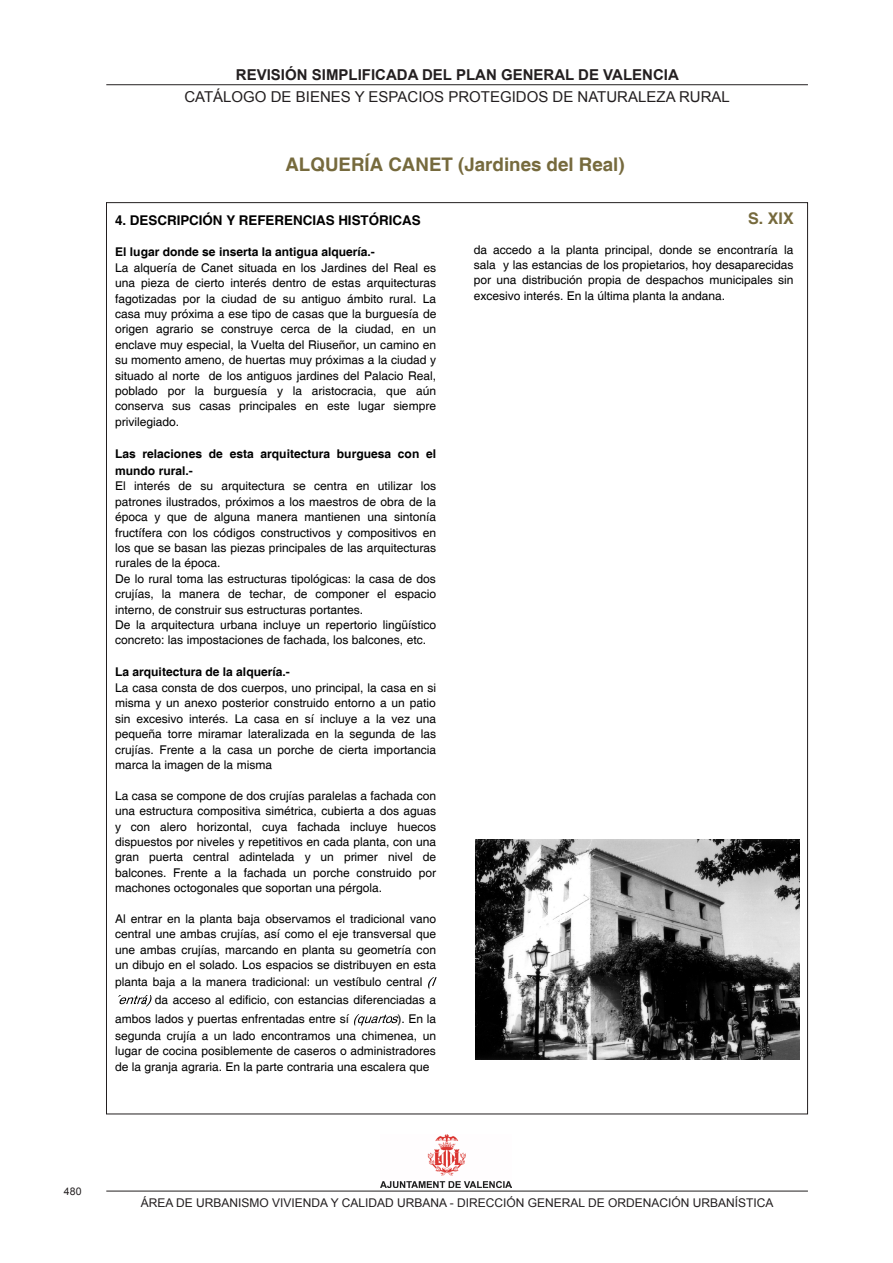
<style>
.page{position:relative;width:893px;height:1263px;background:#fff}
.page>*{position:absolute;margin:0;border:0;box-sizing:border-box;transform-origin:0 0}
.t1{font:700 18.75px "Helvetica";color:#766a3d}
.t2{font:700 16.05px "Helvetica";color:#766a3d}
.t3{font:15px "Arial";color:#231f20}
.t4{font:700 15px "Arial";color:#231f20}
.t5{font:700 13.35px "Helvetica";letter-spacing:-.005em;color:#000}
.t6{font:12px/15.5px "Helvetica";color:#000}
.t7{font:12px "Arial";color:#231f20}
.t8{font:700 12px/17px "Helvetica";color:#000}
.t9{font:10.5px "Arial";color:#231f20}
.s1{font-weight:700}
</style>
<div class="page">
<hr style="left:106px;top:84px;width:702px;height:1px;background:#231f20">
<img style="left:381px;top:1134px;width:130px;height:53px">
<hr style="left:106px;top:1191px;width:702px;height:1px;background:#231f20">
<img style="left:475px;top:840px;width:324px;height:219px">
<img style="left:429px;top:977px;width:8px;height:12px">
<img style="left:119px;top:995px;width:33px;height:12px">
<img style="left:355px;top:1014px;width:44px;height:12px">
<p class="t4" style="left:236px;top:65px;width:444px">REVISIÓN SIMPLIFICADA DEL PLAN GENERAL DE VALENCIA</p>
<p class="t3" style="left:184px;top:87px;width:547px">CATÁLOGO DE BIENES Y ESPACIOS PROTEGIDOS DE NATURALEZA RURAL</p>
<p class="t1" style="left:285px;top:152px;width:341px">ALQUERÍA CANET (Jardines del Real)</p>
<p class="t5" style="left:115px;top:213px;width:307px">4. DESCRIPCIÓN Y REFERENCIAS HISTÓRICAS</p>
<p class="t6" style="left:115px;top:245px;width:323px"><span class="s1">El lugar donde se inserta la antigua alquería.-<br></span>La alquería de Canet situada en los Jardines del Real es una pieza de cierto interés dentro de estas arquitecturas fagotizadas por la ciudad de su antiguo ámbito rural. La casa muy próxima a ese tipo de casas que la burguesía de origen agrario se construye cerca de la ciudad, en un enclave muy especial, la Vuelta del Riuseñor, un camino en su momento ameno, de huertas muy próximas a la ciudad y situado al norte de los antiguos jardines del Palacio Real, poblado por la burguesía y la aristocracia, que aún conserva sus casas principales en este lugar siempre privilegiado.</p>
<p class="t8" style="left:115px;top:446px;width:322px">Las relaciones de esta arquitectura burguesa con el mundo rural.-</p>
<p class="t6" style="left:115px;top:479px;width:323px">El interés de su arquitectura se centra en utilizar los patrones ilustrados, próximos a los maestros de obra de la época y que de alguna manera mantienen una sintonía fructífera con los códigos constructivos y compositivos en los que se basan las piezas principales de las arquitecturas rurales de la época.<br>De lo rural toma las estructuras tipológicas: la casa de dos crujías, la manera de techar, de componer el espacio interno, de construir sus estructuras portantes.<br>De la arquitectura urbana incluye un repertorio lingüístico concreto: las impostaciones de fachada, los balcones, etc.</p>
<p class="t6" style="left:115px;top:665px;width:323px"><span class="s1">La arquitectura de la alquería.-<br></span>La casa consta de dos cuerpos, uno principal, la casa en si misma y un anexo posterior construido entorno a un patio sin excesivo interés. La casa en sí incluye a la vez una pequeña torre miramar lateralizada en la segunda de las crujías. Frente a la casa un porche de cierta importancia marca la imagen de la misma</p>
<p class="t6" style="left:115px;top:788px;width:323px;text-align:justify">La casa se compone de dos crujías paralelas a fachada con una estructura compositiva simétrica, cubierta a dos aguas y con alero horizontal, cuya fachada incluye huecos dispuestos por niveles y repetitivos en cada planta, con una gran puerta central adintelada y un primer nivel de balcones. Frente a la fachada un porche construido por machones octogonales que soportan una pérgola.</p>
<p class="t6" style="left:115px;top:911px;width:323px;text-align:justify">Al entrar en la planta baja observamos el tradicional vano central une ambas crujías, así como el eje transversal que une ambas crujías, marcando en planta su geometría con un dibujo en el solado. Los espacios se distribuyen en esta</p>
<p class="t6" style="left:115px;top:974px;width:309px">planta baja a la manera tradicional: un vestíbulo central</p>
<p class="t6" style="left:155px;top:993px;width:283px">da acceso al edificio, con estancias diferenciadas a</p>
<p class="t6" style="left:115px;top:1011px;width:236px">ambos lados y puertas enfrentadas entre sí</p>
<p class="t6" style="left:115px;top:1010px;width:323px;line-height:17.1px;text-align:right">). En la<br>segunda crujía a un lado encontramos una chimenea, un</p>
<p class="t6" style="left:115px;top:1044px;width:322px">lugar de cocina posiblemente de caseros o administradores de la granja agraria. En la parte contraria una escalera que</p>
<p class="t2" style="left:748px;top:209px;width:47px">S. XIX</p>
<p class="t6" style="left:474px;top:242px;width:321px;text-align:justify">da accedo a la planta principal, donde se encontraría la sala y las estancias de los propietarios, hoy desaparecidas por una distribución propia de despachos municipales sin excesivo interés. En la última planta la andana.</p>
<p class="t9" style="left:64px;top:1185px;width:19px">480</p>
<p class="t7" style="left:141px;top:1195px;width:634px">ÁREA DE URBANISMO VIVIENDA Y CALIDAD URBANA - DIRECCIÓN GENERAL DE ORDENACIÓN URBANÍSTICA</p>
</div>
